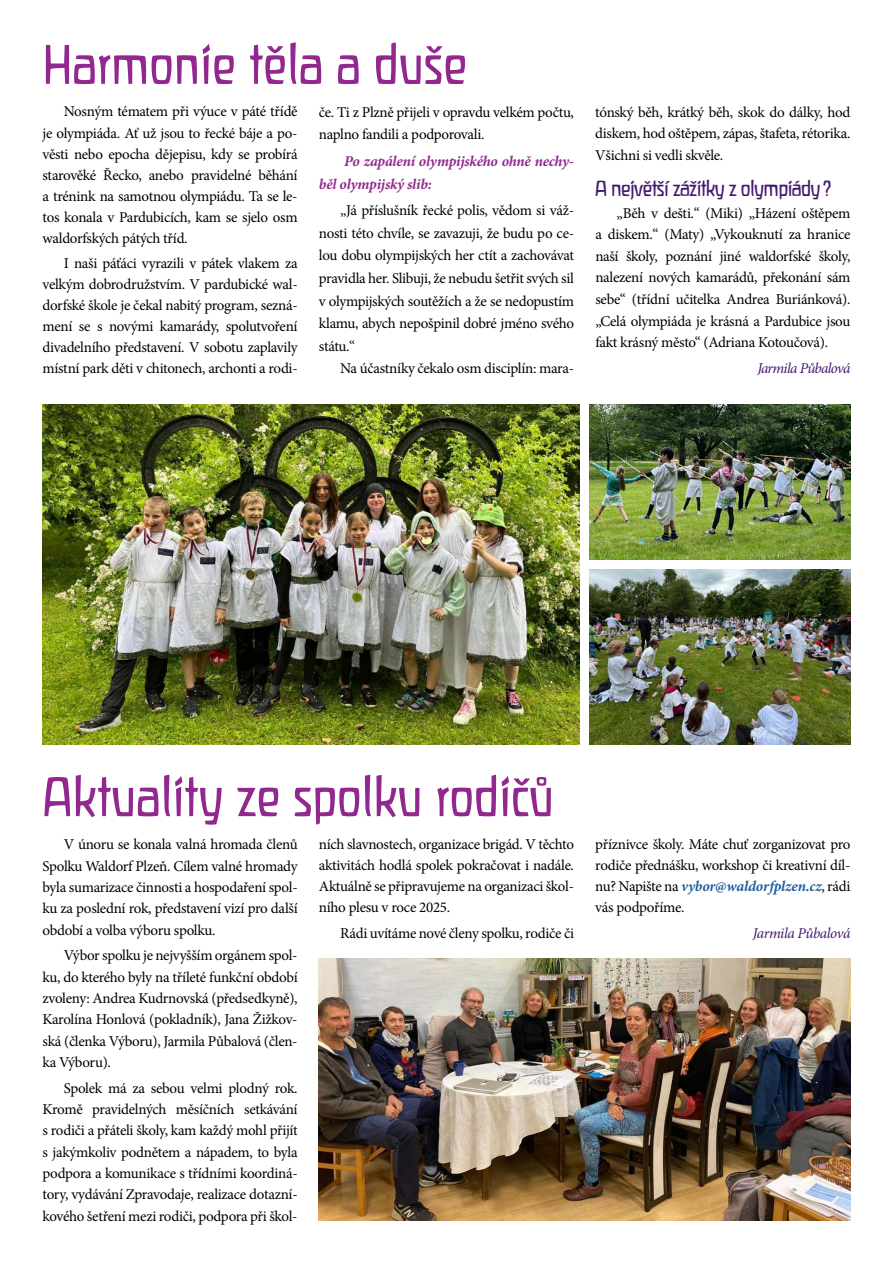
<style>
.page{position:relative;width:893px;height:1263px;background:#fff}
.page>*{position:absolute;margin:0;border:0;box-sizing:border-box;transform-origin:0 0}
.t1{font:57px "Liant";color:#92278f}
.t2{font:22.5px "Liant";letter-spacing:-.03em;color:#45196e}
.t3{font:15px/21px "Minion Pro";letter-spacing:-.02em;color:#000;text-align:justify}
.t4{font:italic 700 15px/22.5px "Minion Pro";letter-spacing:-.015em;color:#92278f}
.t5{font:italic 15px "Minion Pro";letter-spacing:-.04em;color:#45196e}
.s1{font-weight:700;font-style:italic;color:#215e9e}
</style>
<div class="page">
<img style="left:319px;top:959px;width:531px;height:261px">
<img style="left:43px;top:404px;width:536px;height:341px">
<img style="left:590px;top:570px;width:260px;height:175px">
<img style="left:590px;top:404px;width:260px;height:156px">
<h1 class="t1" style="left:43px;top:34px;width:426px">Harmonie těla a duše</h1>
<p class="t3" style="left:43px;top:101px;width:257px;text-indent:21px">Nosným tématem při výuce v páté třídě je olympiáda. Ať už jsou to řecké báje a po&shy;věsti nebo epocha dějepisu, kdy se probírá starověké Řecko, anebo pravidelné běhání a trénink na samotnou olympiádu. Ta se le&shy;tos konala v Pardubicích, kam se sjelo osm waldorfských pátých tříd.</p>
<p class="t3" style="left:43px;top:253px;width:257px;text-indent:21px">I naši páťáci vyrazili v pátek vlakem za velkým dobrodružstvím. V pardubické wal&shy;dorfské škole je čekal nabitý program, sezná&shy;mení se s novými kamarády, spolutvoření divadelního představení. V sobotu zaplavily místní park děti v chitonech, archonti a rodi-</p>
<p class="t3" style="left:319px;top:101px;width:257px;line-height:22.5px">če. Ti z Plzně přijeli v opravdu velkém počtu, naplno fandili a podporovali.</p>
<p class="t4" style="left:319px;top:150px;width:257px;text-indent:25px">Po zapálení olympijského ohně nechy&shy;běl olympijský slib:</p>
<p class="t3" style="left:319px;top:199px;width:257px;line-height:22.5px;text-indent:21px">„Já příslušník řecké polis, vědom si váž&shy;nosti této chvíle, se zavazuji, že budu po ce&shy;lou dobu olympijských her ctít a zachovávat pravidla her. Slibuji, že nebudu šetřit svých sil v olympijských soutěžích a že se nedopustím klamu, abych nepošpinil dobré jméno svého státu.“</p>
<p class="t3" style="left:340px;top:358px;width:235px">Na účastníky čekalo osm disciplín: mara-</p>
<p class="t3" style="left:595px;top:101px;width:257px;line-height:21.6px">tónský běh, krátký běh, skok do dálky, hod diskem, hod oštěpem, zápas, štafeta, rétorika.<br>Všichni si vedli skvěle.</p>
<h2 class="t2" style="left:595px;top:176px;width:238px">A největší zážitky z olympiády?</h2>
<p class="t3" style="left:595px;top:202px;width:257px;line-height:21.6px;text-indent:21px">„Běh v dešti.“ (Miki) „Házení oštěpem a diskem.“ (Maty) „Vykouknutí za hranice naší školy, poznání jiné waldorfské školy, nalezení nových kamarádů, překonání sám sebe“ (třídní učitelka Andrea Buriánková). „Celá olympiáda je krásná a Pardubice jsou fakt krásný město“ (Adriana Kotoučová).</p>
<p class="t5" style="left:757px;top:358px;width:95px">Jarmila Půbalová</p>
<h1 class="t1" style="left:43px;top:766px;width:513px">Aktuality ze spolku rodičů</h1>
<p class="t3" style="left:43px;top:834px;width:257px;text-indent:21px">V únoru se konala valná hromada členů Spolku Waldorf Plzeň. Cílem valné hromady byla sumarizace činnosti a hospodaření spol&shy;ku za poslední rok, představení vizí pro další období a volba výboru spolku.</p>
<p class="t3" style="left:43px;top:945px;width:257px;text-indent:21px">Výbor spolku je nejvyšším orgánem spol&shy;ku, do kterého byly na tříleté funkční období zvoleny: Andrea Kudrnovská (předsedkyně), Karolína Honlová (pokladník), Jana Žižkov&shy;ská (členka Výboru), Jarmila Půbalová (člen&shy;ka Výboru).</p>
<p class="t3" style="left:43px;top:1077px;width:257px;text-indent:21px">Spolek má za sebou velmi plodný rok.<br>Kromě pravidelných měsíčních setkávání s rodiči a přáteli školy, kam každý mohl přijít s jakýmkoliv podnětem a nápadem, to byla podpora a komunikace s třídními koordiná&shy;tory, vydávání Zpravodaje, realizace dotazní&shy;kového šetření mezi rodiči, podpora při škol-</p>
<p class="t3" style="left:319px;top:834px;width:257px">ních slavnostech, organizace brigád. V těchto aktivitách hodlá spolek pokračovat i nadále.<br>Aktuálně se připravujeme na organizaci škol&shy;ního plesu v roce 2025.</p>
<p class="t3" style="left:340px;top:922px;width:235px">Rádi uvítáme nové členy spolku, rodiče či</p>
<p class="t3" style="left:595px;top:834px;width:257px">příznivce školy. Máte chuť zorganizovat pro rodiče přednášku, workshop či kreativní díl&shy;nu? Napište na <span class="s1">vybor@waldorfplzen.cz</span>, rádi vás podpoříme.</p>
<p class="t5" style="left:753px;top:922px;width:99px">Jarmila Půbalová</p>
</div>
